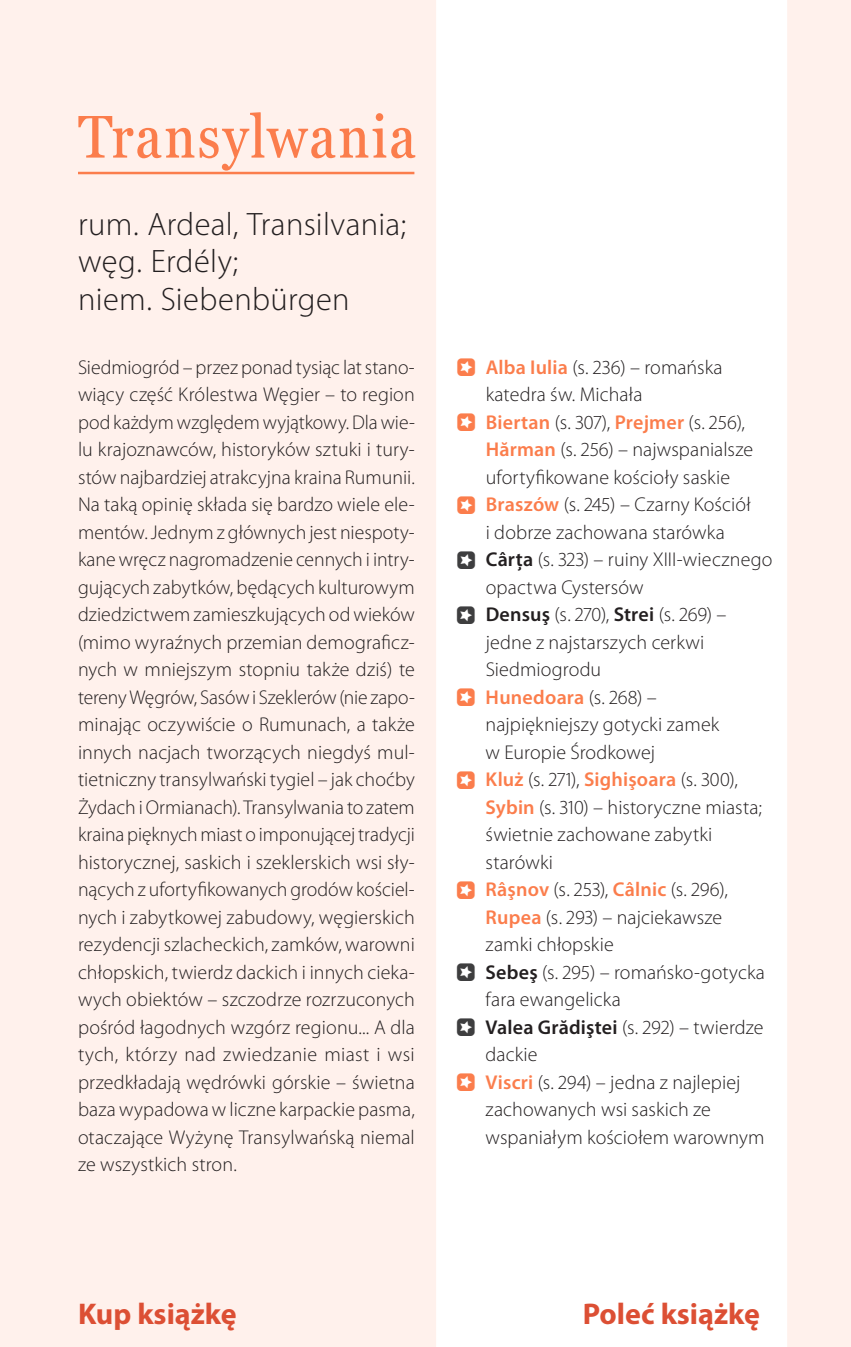
<style>
.page{position:relative;width:851px;height:1347px;background:#fff}
.page>*{position:absolute;margin:0;border:0;box-sizing:border-box;transform-origin:0 0}
.t1{font:condensed 60px "Georgia Pro";letter-spacing:.025em;color:#fb7d4c}
.t2{font:300 32.5px/37.5px "Myriad Pro";letter-spacing:.01em;color:#231f20}
.t3{font:700 30px "Myriad Pro";color:#dc4f34}
.t4{font:300 20px/27.5px "Myriad Pro";letter-spacing:.005em;color:#231f20;text-align:justify}
.t5{font:600 20px "Myriad Pro";letter-spacing:.01em;color:#fb7d4c}
.s1{font-family:"ikony";font-weight:400;color:#fb7d4c}
.s2{font-weight:600;color:#fb7d4c}
.s3{font-family:"ikony";font-weight:400;color:#3e3e3f}
.s4{font-weight:600}
.s5{font-family:"ikony";font-weight:400}
.s6{font-weight:300;color:#231f20}
</style>
<div class="page">
<div style="left:0;top:0;width:850px;height:1346px;background:#fff1ec"></div>
<div style="left:436px;top:0;width:351px;height:1346px;background:#fff"></div>
<hr style="left:78px;top:172px;width:336px;height:2px;background:#fb7d4c">
<h1 class="t1" style="left:78px;top:103px;width:339px">Transylwania</h1>
<h2 class="t2" style="left:78px;top:205px;width:329px">rum. Ardeal, Transilvania; węg. Erdély;<br>niem. Siebenbürgen</h2>
<p class="t4" style="left:78px;top:353px;width:338px">Siedmiogród – przez ponad tysiąc lat stano‑ wiący część Królestwa Węgier – to region pod każdym względem wyjątkowy. Dla wie‑ lu krajoznawców, historyków sztuki i tury‑ stów najbardziej atrakcyjna kraina Rumunii.<br>Na taką opinię składa się bardzo wiele ele‑ mentów. Jednym z głównych jest niespoty‑ kane wręcz nagromadzenie cennych i intry‑ gujących zabytków, będących kulturowym dziedzictwem zamieszkujących od wieków (mimo wyraźnych przemian demograficz‑ nych w mniejszym stopniu także dziś) te tereny Węgrów, Sasów i Szeklerów (nie zapo‑ minając oczywiście o Rumunach, a także innych nacjach tworzących niegdyś mul‑ tietniczny transylwański tygiel – jak choćby Żydach i Ormianach). Transylwania to zatem kraina pięknych miast o imponującej tradycji historycznej, saskich i szeklerskich wsi sły‑ nących z ufortyfikowanych grodów kościel‑ nych i zabytkowej zabudowy, węgierskich rezydencji szlacheckich, zamków, warowni chłopskich, twierdz dackich i innych cieka‑ wych obiektów – szczodrze rozrzuconych pośród łagodnych wzgórz regionu... A dla tych, którzy nad zwiedzanie miast i wsi przedkładają wędrówki górskie – świetna baza wypadowa w liczne karpackie pasma, otaczające Wyżynę Transylwańską niemal ze wszystkich stron.</p>
<p class="t4" style="left:457px;top:353px;width:267px"><span class="s1">™</span> <span class="s2">Alba Iulia</span> (s. 236) – romańska</p>
<p class="t4" style="left:485px;top:380px;width:158px">katedra św. Michała</p>
<p class="t4" style="left:457px;top:408px;width:289px"><span class="s1">™</span> <span class="s2">Biertan</span> (s. 307), <span class="s2">Prejmer</span> (s. 256),</p>
<p class="t4" style="left:485px;top:435px;width:269px"><span class="s2">Hărman</span> (s. 256) – najwspanialsze</p>
<p class="t4" style="left:485px;top:463px;width:246px">ufortyfikowane kościoły saskie</p>
<p class="t4" style="left:457px;top:490px;width:295px"><span class="s1">™</span> <span class="s2">Braszów</span> (s. 245) – Czarny Kościół</p>
<p class="t4" style="left:485px;top:518px;width:240px">i dobrze zachowana starówka</p>
<p class="t4" style="left:457px;top:545px;width:316px"><span class="s3">™</span> <span class="s4">Cârţa</span> (s. 323) – ruiny XIII‑wiecznego</p>
<p class="t4" style="left:485px;top:573px;width:159px">opactwa Cystersów</p>
<p class="t4" style="left:457px;top:600px;width:270px"><span class="s3">™</span> <span class="s4">Densuş</span> (s. 270), <span class="s4">Strei</span> (s. 269) –</p>
<p class="t4" style="left:485px;top:628px;width:220px">jedne z najstarszych cerkwi</p>
<p class="t4" style="left:485px;top:655px;width:117px">Siedmiogrodu</p>
<p class="t5" style="left:457px;top:684px;width:201px"><span class="s5">™</span> Hunedoara <span class="s6">(s. 268) –</span></p>
<p class="t4" style="left:485px;top:710px;width:235px">najpiękniejszy gotycki zamek</p>
<p class="t4" style="left:485px;top:738px;width:171px">w Europie Środkowej</p>
<p class="t4" style="left:457px;top:765px;width:282px"><span class="s1">™</span> <span class="s2">Kluż</span> (s. 271), <span class="s2">Sighişoara</span> (s. 300),</p>
<p class="t4" style="left:485px;top:793px;width:278px"><span class="s2">Sybin</span> (s. 310) – historyczne miasta;</p>
<p class="t4" style="left:485px;top:820px;width:228px">świetnie zachowane zabytki</p>
<p class="t4" style="left:485px;top:848px;width:69px">starówki</p>
<p class="t4" style="left:457px;top:875px;width:272px"><span class="s1">™</span> <span class="s2">Râşnov</span> (s. 253), <span class="s2">Câlnic</span> (s. 296),</p>
<p class="t4" style="left:485px;top:903px;width:238px"><span class="s2">Rupea</span> (s. 293) – najciekawsze</p>
<p class="t4" style="left:485px;top:930px;width:130px">zamki chłopskie</p>
<p class="t4" style="left:457px;top:958px;width:309px"><span class="s3">™</span> <span class="s4">Sebeş</span> (s. 295) – romańsko‑gotycka</p>
<p class="t4" style="left:485px;top:985px;width:137px">fara ewangelicka</p>
<p class="t4" style="left:457px;top:1013px;width:308px"><span class="s3">™</span> <span class="s4">Valea Grădiştei</span> (s. 292) – twierdze</p>
<p class="t4" style="left:485px;top:1040px;width:54px">dackie</p>
<p class="t4" style="left:457px;top:1068px;width:285px"><span class="s1">™</span> <span class="s2">Viscri</span> (s. 294) – jedna z najlepiej</p>
<p class="t4" style="left:485px;top:1095px;width:227px">zachowanych wsi saskich ze</p>
<p class="t4" style="left:485px;top:1123px;width:280px">wspaniałym kościołem warownym</p>
<h3 class="t3" style="left:78px;top:1294px;width:160px">Kup książkę</h3>
<h3 class="t3" style="left:583px;top:1294px;width:178px">Poleć książkę</h3>
</div>
